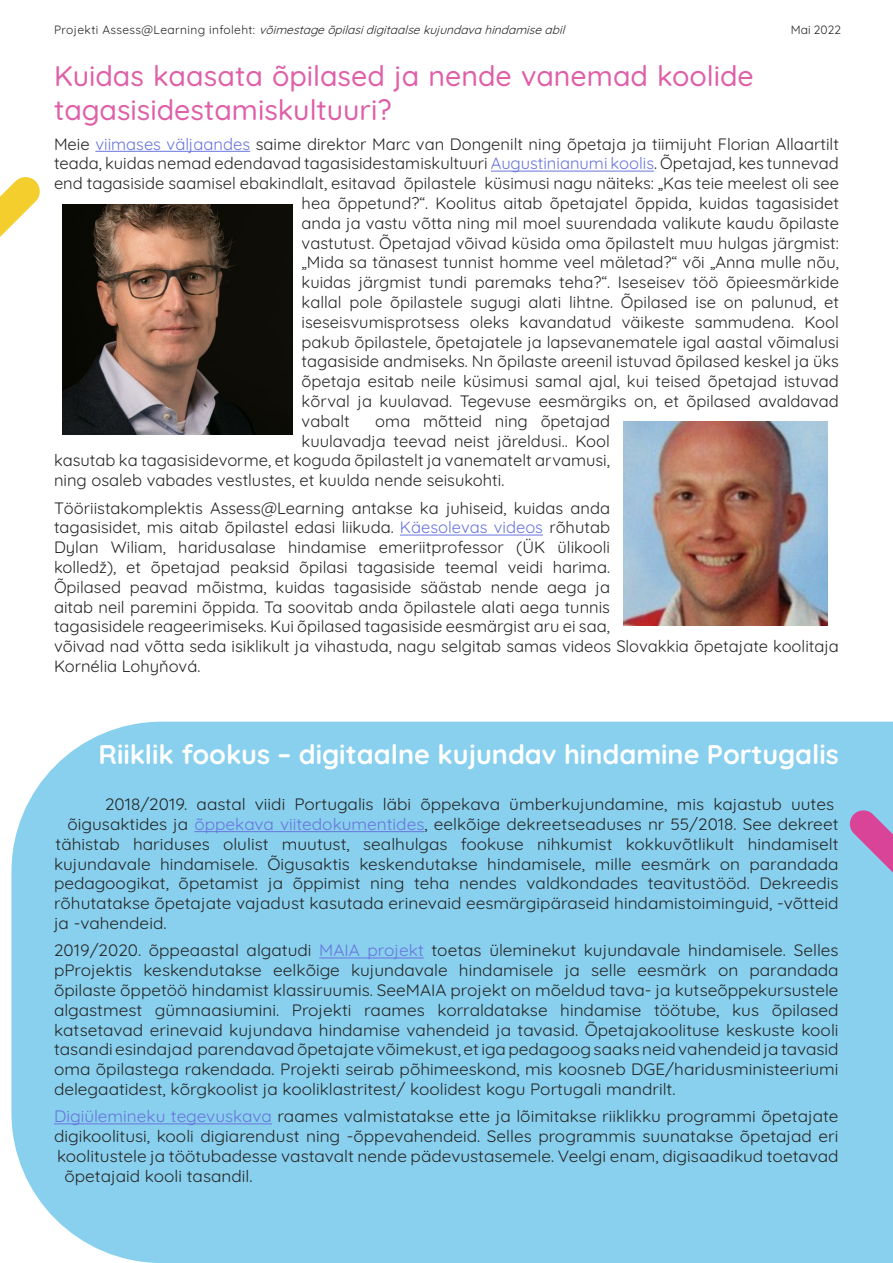
<style>
.page{position:relative;width:893px;height:1263px;background:#fff}
.page>*{position:absolute;margin:0;border:0;box-sizing:border-box;transform-origin:0 0}
.t1{font:500 28.5px/34.2px "Quicksand";color:#df5fa8}
.t2{font:700 27px "Quicksand";color:#fff}
.t3{font:16.5px/19.8px "Quicksand";color:#262626}
.t4{font:16.5px/19.8px "Quicksand";color:#262626;text-align:justify;scale:1.04 1}
.t5{font:italic 12px "Quicksand";color:#262626}
.t6{font:12px "Quicksand";color:#262626}
.s1{font-style:normal}
.s2{color:#6975dc}
</style>
<div class="page">
<svg style="left:0;top:177px;width:40px;height:60px"></svg>
<div style="left:11px;top:722px;width:882px;height:541px;background:#88d0ee"></div>
<hr style="left:194px;top:831px;width:230px;height:1px;background:#6975dc">
<hr style="left:319px;top:957px;width:105px;height:1px;background:#6975dc">
<hr style="left:54px;top:1123px;width:218px;height:1px;background:#6975dc">
<svg style="left:848px;top:809px;width:45px;height:68px;background:#ad8ec6"></svg>
<hr style="left:95px;top:151px;width:155px;height:1px;background:#6975dc">
<hr style="left:491px;top:171px;width:163px;height:1px;background:#6975dc">
<hr style="left:400px;top:535px;width:143px;height:1px;background:#6975dc">
<img style="left:62px;top:204px;width:231px;height:230px">
<img style="left:623px;top:422px;width:204px;height:203px">
<p class="t5" style="left:54px;top:21px;width:516px"><span class="s1">P r o j e k t i A s s e s s @ L e a r n i n g i n f o l e h t :</span> võimestageõpilasidigitaalsekujundavahindamiseabil</p>
<p class="t6" style="left:791px;top:21px;width:52px">Mai 2022</p>
<h1 class="t1" style="left:54px;top:55px;width:701px">Kuidas kaasata õpilased ja nende vanemad koolide tagasisidestamiskultuuri?</h1>
<p class="t3" style="left:54px;top:132px;width:786px">Meie <span class="s2">viimases väljaandes</span> saime direktor Marc van Dongenilt ning õpetaja ja tiimijuht Florian Allaartilt</p>
<p class="t3" style="left:54px;top:152px;width:786px">teada, kuidas nemad edendavad tagasisidestamiskultuuri <span class="s2">Augustinianumi koolis</span>. Õpetajad, kes tunnevad</p>
<p class="t3" style="left:54px;top:172px;width:787px">end tagasiside saamisel ebakindlalt, esitavad õpilastele küsimusi nagu näiteks: „Kas teie meelest oli see</p>
<p class="t3" style="left:302px;top:192px;width:539px">hea õppetund?“. Koolitus aitab õpetajatel õppida, kuidas tagasisidet</p>
<p class="t3" style="left:302px;top:211px;width:539px">anda ja vastu võtta ning mil moel suurendada valikute kaudu õpilaste</p>
<p class="t3" style="left:302px;top:231px;width:539px">vastutust. Õpetajad võivad küsida oma õpilastelt muu hulgas järgmist:</p>
<p class="t3" style="left:302px;top:251px;width:539px">„Mida sa tänasest tunnist homme veel mäletad?“ või „Anna mulle nõu,</p>
<p class="t3" style="left:302px;top:271px;width:539px">kuidas järgmist tundi paremaks teha?“. Iseseisev töö õpieesmärkide</p>
<p class="t3" style="left:302px;top:291px;width:539px">kallal pole õpilastele sugugi alati lihtne. Õpilased ise on palunud, et</p>
<p class="t3" style="left:302px;top:310px;width:539px">iseseisvumisprotsess oleks kavandatud väikeste sammudena. Kool</p>
<p class="t3" style="left:302px;top:330px;width:539px">pakub õpilastele, õpetajatele ja lapsevanematele igal aastal võimalusi</p>
<p class="t3" style="left:302px;top:350px;width:539px">tagasiside andmiseks. Nn õpilaste areenil istuvad õpilased keskel ja üks</p>
<p class="t3" style="left:302px;top:370px;width:539px">õpetaja esitab neile küsimusi samal ajal, kui teised õpetajad istuvad</p>
<p class="t3" style="left:302px;top:390px;width:539px">kõrval ja kuulavad. Tegevuse eesmärgiks on, et õpilased avaldavad</p>
<p class="t3" style="left:302px;top:409px;width:50px">vabalt</p>
<p class="t3" style="left:375px;top:409px;width:236px">oma mõtteid ning õpetajad</p>
<p class="t3" style="left:302px;top:429px;width:310px">kuulavadja teevad neist järeldusi.. Kool</p>
<p class="t3" style="left:54px;top:449px;width:557px">kasutab ka tagasisidevorme, et koguda õpilastelt ja vanematelt arvamusi,</p>
<p class="t3" style="left:54px;top:469px;width:452px">ning osaleb vabades vestlustes, et kuulda nende seisukohti.</p>
<p class="t3" style="left:54px;top:496px;width:786px">Tööriistakomplektis Assess@Learning antakse ka juhiseid, kuidas anda<br>tagasisidet, mis aitab õpilastel edasi liikuda. <span class="s2">Käesolevas videos</span> rõhutab<br>Dylan Wiliam, haridusalase hindamise emeriitprofessor (ÜK ülikooli<br>kolledž), et õpetajad peaksid õpilasi tagasiside teemal veidi harima.<br>Õpilased peavad mõistma, kuidas tagasiside säästab nende aega ja<br>aitab neil paremini õppida. Ta soovitab anda õpilastele alati aega tunnis<br>tagasisidele reageerimiseks. Kui õpilased tagasiside eesmärgist aru ei saa,<br>võivad nad võtta seda isiklikult ja vihastuda, nagu selgitab samas videos Slovakkia õpetajate koolitaja Kornélia Lohyňová.</p>
<h2 class="t2" style="left:98px;top:733px;width:742px">Riiklik fookus – digitaalne kujundav hindamine Portugalis</h2>
<p class="t4" style="left:105px;top:793px;width:702px">2018/2019. aastal viidi Portugalis läbi õppekava ümberkujundamine, mis kajastub uutes</p>
<p class="t4" style="left:68px;top:812px;width:743px">õigusaktides ja <span class="s2">õppekava viitedokumentides</span>, eelkõige dekreetseaduses nr 55/2018. See dekreet</p>
<p class="t4" style="left:56px;top:832px;width:754px">tähistab hariduses olulist muutust, sealhulgas fookuse nihkumist kokkuvõtlikult hindamiselt</p>
<p class="t4" style="left:54px;top:852px;width:756px">kujundavale hindamisele. Õigusaktis keskendutakse hindamisele, mille eesmärk on parandada</p>
<p class="t4" style="left:54px;top:872px;width:756px">pedagoogikat, õpetamist ja õppimist ning teha nendes valdkondades teavitustööd. Dekreedis</p>
<p class="t4" style="left:54px;top:892px;width:756px">rõhutatakse õpetajate vajadust kasutada erinevaid eesmärgipäraseid hindamistoiminguid, -võtteid</p>
<p class="t4" style="left:54px;top:911px;width:110px">ja -vahendeid.</p>
<p class="t4" style="left:54px;top:939px;width:756px">2019/2020. õppeaastal algatudi <span class="s2">MAIA projekt</span> toetas üleminekut kujundavale hindamisele. Selles pProjektis keskendutakse eelkõige kujundavale hindamisele ja selle eesmärk on parandada õpilaste õppetöö hindamist klassiruumis. SeeMAIA projekt on mõeldud tava- ja kutseõppekursustele algastmest gümnaasiumini. Projekti raames korraldatakse hindamise töötube, kus õpilased katsetavad erinevaid kujundava hindamise vahendeid ja tavasid. Õpetajakoolituse keskuste kooli tasandi esindajad parendavad õpetajate võimekust, et iga pedagoog saaks neid vahendeid ja tavasid oma õpilastega rakendada. Projekti seirab põhimeeskond, mis koosneb DGE/haridusministeeriumi delegaatidest, kõrgkoolist ja kooliklastritest/ koolidest kogu Portugali mandrilt.</p>
<p class="t4" style="left:54px;top:1105px;width:756px"><span class="s2">Digiülemineku tegevuskava</span> raames valmistatakse ette ja lõimitakse riiklikku programmi õpetajate</p>
<p class="t4" style="left:54px;top:1124px;width:756px">digikoolitusi, kooli digiarendust ning -õppevahendeid. Selles programmis suunatakse õpetajad eri</p>
<p class="t4" style="left:57px;top:1144px;width:753px">koolitustele ja töötubadesse vastavalt nende pädevustasemele. Veelgi enam, digisaadikud toetavad</p>
<p class="t4" style="left:65px;top:1164px;width:182px">õpetajaid kooli tasandil.</p>
</div>
